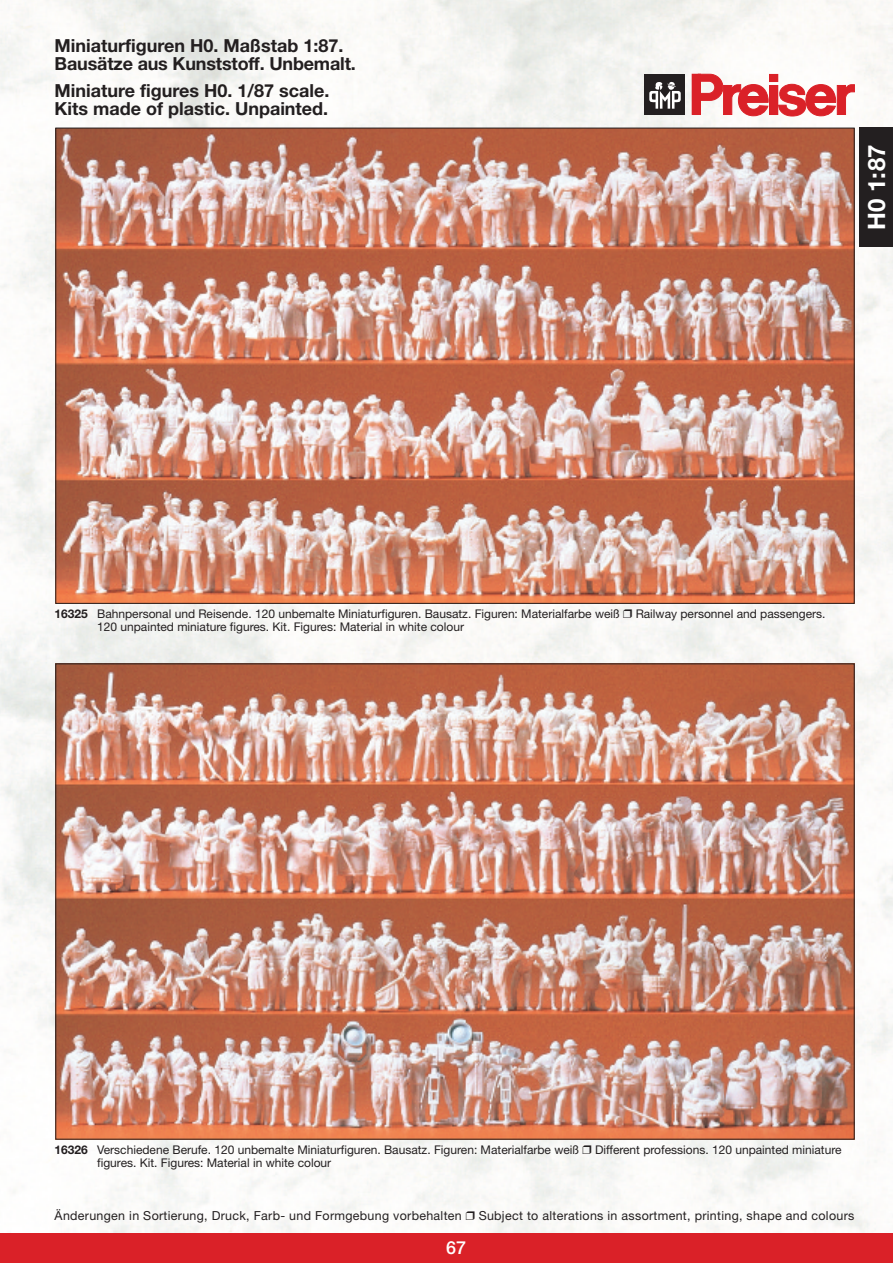
<style>
.page{position:relative;width:893px;height:1263px;background:#fff}
.page>*{position:absolute;margin:0;border:0;box-sizing:border-box;transform-origin:0 0}
.t1{font:700 24px "Helvetica Neue";color:#fff}
.t2{font:700 18px/18px "Helvetica Neue";color:#231f20}
.t3{font:500 18px "Helvetica Neue";color:#fff}
.t4{font:12.45px "Helvetica Neue";letter-spacing:.025em;color:#231f20}
.t5{font:12px/12.8px "Helvetica Neue";color:#231f20}
.s1{font-weight:700}
.s2{font-family:"Monotype Sorts"}
.s3{font-family:"Monotype Sorts";font-size:12px}
</style>
<div class="page">
<img style="left:0;top:0;width:893px;height:1233px">
<div style="left:0;top:1233px;width:893px;height:30px;background:#da2128"></div>
<div style="left:692px;top:74px;width:8px;height:40px;background:#da2128"></div>
<svg style="left:698px;top:74px;width:70px;height:42px"></svg>
<div style="left:769px;top:85px;width:9px;height:29px;background:#da2128"></div>
<div style="left:769px;top:74px;width:9px;height:8px;background:#da2128"></div>
<svg style="left:778px;top:84px;width:77px;height:32px"></svg>
<div style="left:645px;top:74px;width:40px;height:40px;background:#231f20"></div>
<svg style="left:649px;top:82px;width:32px;height:27px"></svg>
<div style="left:859px;top:128px;width:34px;height:119px;background:#231f20"></div>
<img style="left:57px;top:665px;width:796px;height:473px">
<img style="left:57px;top:130px;width:796px;height:472px">
<h2 class="t2" style="left:55px;top:38px;width:303px">Miniaturfiguren H0. Maßstab 1:87.<br>Bausätze aus Kunststoff. Unbemalt.</h2>
<h2 class="t2" style="left:55px;top:83px;width:276px">Miniature figures H0. 1/87 scale.<br>Kits made of plastic. Unpainted.</h2>
<h1 class="t1" style="left:868px;top:230px;width:87px;rotate:-90deg">H0 1:87</h1>
<p class="t5" style="left:97px;top:608px;width:730px;text-indent:-43px"><span class="s1">16325</span> Bahnpersonal und Reisende. 120 unbemalte Miniaturfiguren. Bausatz. Figuren: Materialfarbe weiß <span class="s2">❒</span> Railway personnel and passengers.<br>120 unpainted miniature figures. Kit. Figures: Material in white colour</p>
<p class="t5" style="left:97px;top:1144px;width:746px;text-indent:-43px"><span class="s1">16326</span> Verschiedene Berufe. 120 unbemalte Miniaturfiguren. Bausatz. Figuren: Materialfarbe weiß <span class="s2">❒</span> Different professions. 120 unpainted miniature figures. Kit. Figures: Material in white colour</p>
<p class="t4" style="left:55px;top:1211px;width:801px">Änderungen in Sortierung, Druck, Farb- und Formgebung vorbehalten <span class="s3">❒</span> Subject to alterations in assortment, printing, shape and colours</p>
<h2 class="t3" style="left:446px;top:1241px;width:21px">67</h2>
</div>
